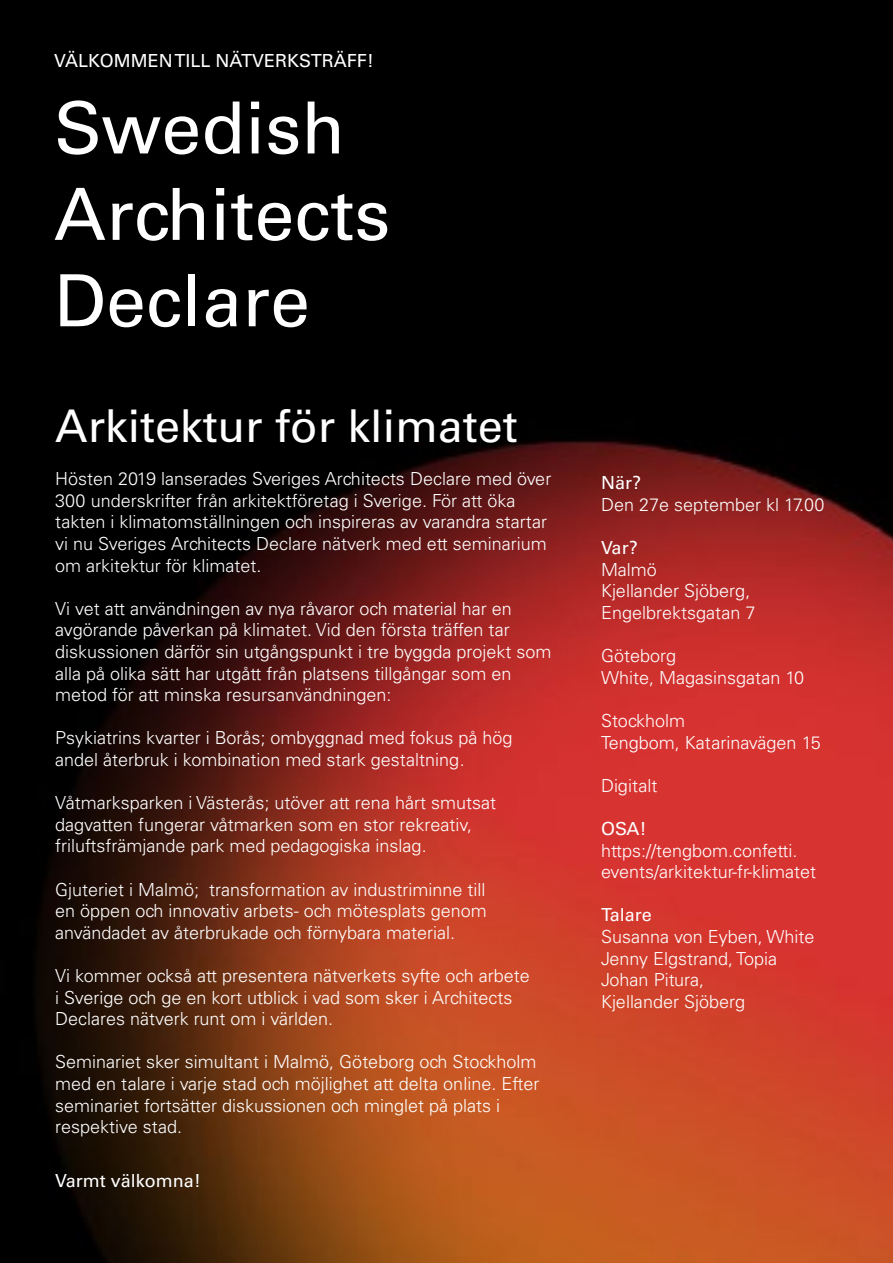
<style>
.page{position:relative;width:893px;height:1263px;background:#fff}
.page>*{position:absolute;margin:0;border:0;box-sizing:border-box;transform-origin:0 0}
.t1{font:72px "Univers LT Std";color:#fff}
.t2{font:45px "Univers LT Std";color:#fff}
.t3{font:300 18px/21.6px "Univers LT Std";color:#fff}
.t4{font:18px "Univers LT Std";color:#fff}
</style>
<div class="page">
<img style="left:0;top:0;width:893px;height:1263px">
<p class="t4" style="left:54px;top:50px;width:321px">VÄLKOMMEN TILL NÄTVERKSTRÄFF!</p>
<p class="t1" style="left:54px;top:85px;width:293px">Swedish</p>
<p class="t1" style="left:54px;top:172px;width:338px">Architects</p>
<p class="t1" style="left:54px;top:258px;width:258px">Declare</p>
<p class="t2" style="left:55px;top:399px;width:464px">Arkitektur för klimatet</p>
<p class="t3" style="left:55px;top:468px;width:498px">Hösten 2019 lanserades Sveriges Architects Declare med över 300 underskrifter från arkitektföretag i Sverige. För att öka takten i klimatomställningen och inspireras av varandra startar vi nu Sveriges Architects Declare nätverk med ett seminarium om arkitektur för klimatet.</p>
<p class="t3" style="left:55px;top:597px;width:498px">Vi vet att användningen av nya råvaror och material har en avgörande påverkan på klimatet. Vid den första träffen tar diskussionen därför sin utgångspunkt i tre byggda projekt som alla på olika sätt har utgått från platsens tillgångar som en metod för att minska resursanvändningen:</p>
<p class="t3" style="left:55px;top:727px;width:459px">Psykiatrins kvarter i Borås; ombyggnad med fokus på hög andel återbruk i kombination med stark gestaltning.</p>
<p class="t3" style="left:55px;top:792px;width:442px">Våtmarksparken i Västerås; utöver att rena hårt smutsat dagvatten fungerar våtmarken som en stor rekreativ, friluftsfrämjande park med pedagogiska inslag.</p>
<p class="t3" style="left:55px;top:878px;width:433px;text-align:justify">Gjuteriet i Malmö; transformation av industriminne till en öppen och innovativ arbets- och mötesplats genom användadet av återbrukade och förnybara material.</p>
<p class="t3" style="left:55px;top:965px;width:476px">Vi kommer också att presentera nätverkets syfte och arbete i Sverige och ge en kort utblick i vad som sker i Architects<br>Declares nätverk runt om i världen.</p>
<p class="t3" style="left:55px;top:1051px;width:486px">Seminariet sker simultant i Malmö, Göteborg och Stockholm med en talare i varje stad och möjlighet att delta online. Efter seminariet fortsätter diskussionen och minglet på plats i respektive stad.</p>
<p class="t4" style="left:55px;top:1170px;width:147px">Varmt välkomna!</p>
<p class="t4" style="left:601px;top:472px;width:42px">När?</p>
<p class="t3" style="left:601px;top:494px;width:225px">Den 27e september kl 17.00</p>
<p class="t4" style="left:601px;top:537px;width:38px">Var?</p>
<p class="t3" style="left:601px;top:558px;width:57px">Malmö</p>
<p class="t3" style="left:601px;top:580px;width:156px">Kjellander Sjöberg,<br>Engelbrektsgatan 7</p>
<p class="t3" style="left:601px;top:645px;width:77px">Göteborg</p>
<p class="t3" style="left:601px;top:666px;width:205px">White, Magasinsgatan 10</p>
<p class="t3" style="left:601px;top:710px;width:86px">Stockholm</p>
<p class="t3" style="left:601px;top:731px;width:221px">Tengbom, Katarinavägen 15</p>
<p class="t3" style="left:601px;top:774px;width:58px">Digitalt</p>
<p class="t4" style="left:601px;top:818px;width:47px">OSA!</p>
<p class="t3" style="left:601px;top:839px;width:217px">https://tengbom.confetti. events/arkitektur-fr-klimatet</p>
<p class="t4" style="left:601px;top:904px;width:52px">Talare</p>
<p class="t3" style="left:601px;top:926px;width:215px">Susanna von Eyben, White</p>
<p class="t3" style="left:601px;top:947px;width:178px">Jenny Elgstrand, Topia</p>
<p class="t3" style="left:601px;top:969px;width:105px">Johan Pitura,</p>
<p class="t3" style="left:601px;top:990px;width:146px">Kjellander Sjöberg</p>
</div>
